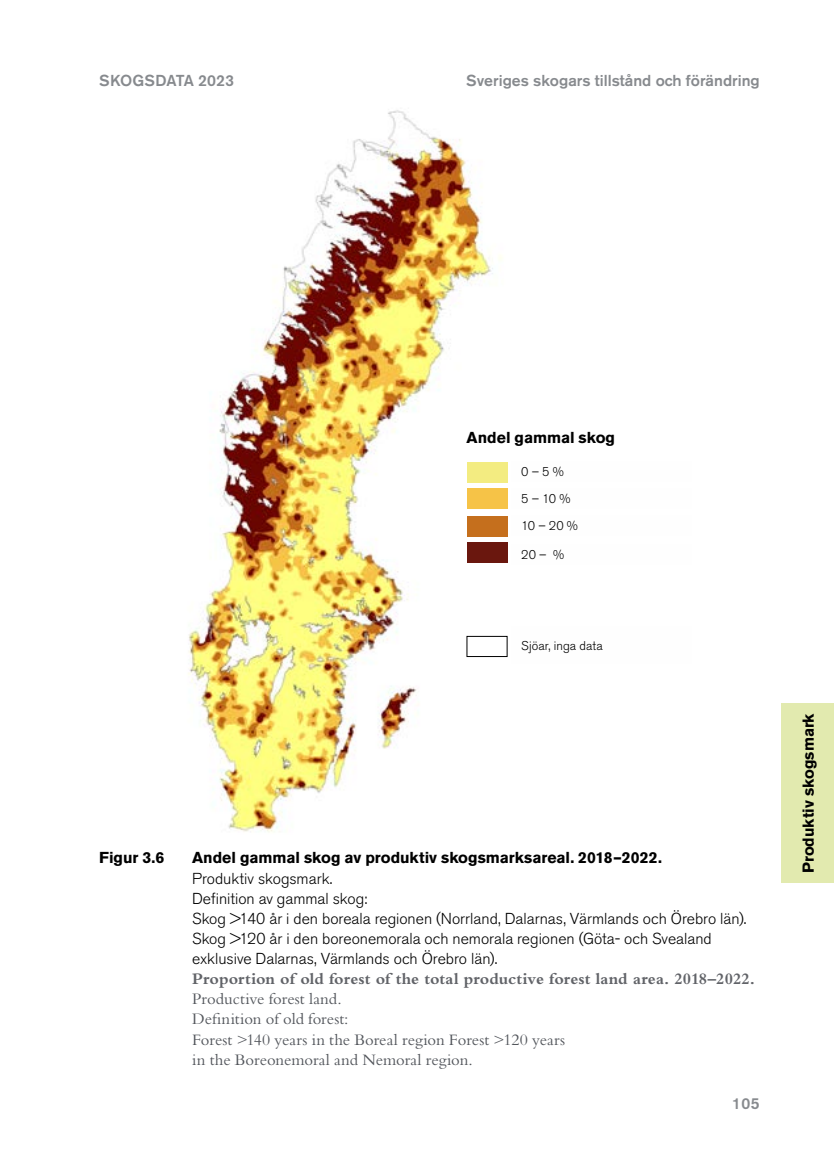
<style>
.page{position:relative;width:834px;height:1176px;background:#fff}
.page>*{position:absolute;margin:0;border:0;box-sizing:border-box;transform-origin:0 0}
.t1{font:19.95px "Times New Roman";color:#000}
.t2{font:16.62px/20.1px "Bembo Std";color:#52555b}
.t3{font:700 16.62px "Bembo Std";color:#616368}
.t4{font:300 15.75px/20.1px "Akzidenz Grotesk BE";color:#000}
.t5{font:700 15.75px "Akzidenz Grotesk BE";color:#000}
.t6{font:500 15.75px "Akzidenz Grotesk BE";color:#878a8e}
.t7{font:15.58px/26.9px "Times New Roman";color:#000}
.t8{font:300 12.6px/27.3px "Akzidenz Grotesk BE";letter-spacing:.005em;color:#000}
</style>
<div class="page">
<img style="left:188px;top:110px;width:314px;height:722px">
<div style="left:781px;top:703px;width:52px;height:180px;background:#e2eaaf"></div>
<img style="left:460px;top:461px;width:48px;height:204px">
<div style="left:467px;top:636px;width:40px;height:20px;background:#fff"></div>
<div style="left:466px;top:636px;width:41px;height:21px;border:1px solid #000"></div>
<div style="left:467px;top:542px;width:40px;height:21px;background:#6a170e"></div>
<div style="left:467px;top:516px;width:40px;height:20px;background:#c56f1d"></div>
<div style="left:467px;top:489px;width:40px;height:20px;background:#f6c347"></div>
<div style="left:467px;top:462px;width:40px;height:21px;background:#f3ec81"></div>
<p class="t6" style="left:99px;top:71px;width:136px">SKOGSDATA 2023</p>
<p class="t6" style="left:466px;top:71px;width:295px">Sveriges skogars tillstånd och förändring</p>
<p class="t5" style="left:466px;top:428px;width:150px">Andel gammal skog</p>
<p class="t8" style="left:521px;top:458px;width:58px">0 – 5 %<br>5 – 10 %<br>10 – 20 %</p>
<p class="t8" style="left:521px;top:541px;width:44px">20 – %</p>
<p class="t1" style="left:457px;top:432px;width:108px">gammal skog</p>
<p class="t7" style="left:512px;top:458px;width:63px">0 - 5 %<br>5 - 10 %<br>10 - 20 %<br>20 - %</p>
<p class="t7" style="left:512px;top:622px;width:35px">Sjöar</p>
<p class="t8" style="left:521px;top:632px;width:83px">Sjöar, inga data</p>
<p class="t5" style="left:99px;top:849px;width:67px">Figur 3.6</p>
<p class="t5" style="left:192px;top:849px;width:471px">Andel gammal skog av produktiv skogsmarksareal. 2018–2022.</p>
<p class="t4" style="left:192px;top:868px;width:556px">Produktiv skogsmark.<br>Definition av gammal skog:<br>Skog &gt;140 år i den boreala regionen (Norrland, Dalarnas, Värmlands och Örebro län).<br>Skog &gt;120 år i den boreonemorala och nemorala regionen (Göta- och Svealand exklusive Dalarnas, Värmlands och Örebro län).</p>
<p class="t3" style="left:192px;top:969px;width:564px">Proportion of old forest of the total productive forest land area. 2018–2022.</p>
<p class="t2" style="left:192px;top:988px;width:374px">Productive forest land.<br>Definition of old forest:<br>Forest &gt;140 years in the Boreal region Forest &gt;120 years in the Boreonemoral and Nemoral region.</p>
<p class="t6" style="left:732px;top:1094px;width:29px">105</p>
<p class="t5" style="left:799px;top:873px;width:161px;rotate:-90deg">Produktiv skogsmark</p>
</div>
